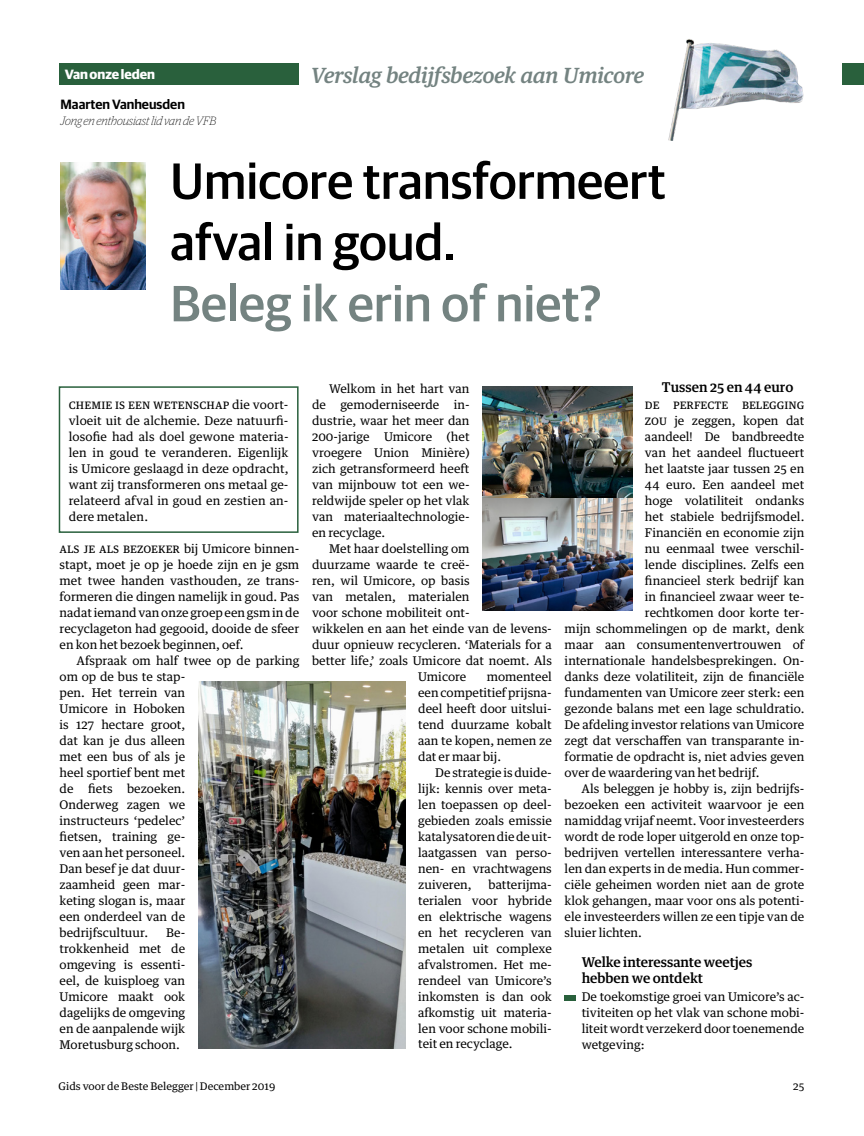
<style>
.page{position:relative;width:864px;height:1136px;background:#fff}
.page>*{position:absolute;margin:0;border:0;box-sizing:border-box;transform-origin:0 0}
.t1{font:500 51px/61.2px "Guardian Sans";color:#000}
.t2{font:500 51px "Guardian Sans";color:#748381}
.t3{font:italic 500 21px "Guardian Text Egyp";color:#748381}
.t4{font:500 13.5px/15.9px "Guardian Text Egyp";color:#000}
.t5{font:600 13.5px "Guardian Sans";color:#000}
.t6{font:700 13.5px "Guardian Sans";color:#fff}
.t7{font:12px/15.9px "Guardian Text Egyp";color:#000;text-align:justify}
.t8{font:italic 100 12px "Guardian Egyp";color:#000}
.t9{font:10.5px "Guardian Text Egyp";color:#000}
</style>
<div class="page">
<div style="left:842px;top:64px;width:21px;height:21px;background:#29603c"></div>
<div style="left:564px;top:995px;width:11px;height:5px;background:#29603c"></div>
<div style="left:60px;top:64px;width:239px;height:21px;background:#29603c"></div>
<img style="left:668px;top:39px;width:136px;height:101px">
<div style="left:59px;top:386px;width:239px;height:147px;border:2px solid #29603c"></div>
<img style="left:482px;top:386px;width:150px;height:224px">
<img style="left:198px;top:681px;width:207px;height:367px">
<img style="left:60px;top:162px;width:85px;height:128px">
<p class="t6" style="left:65px;top:64px;width:92px">Van onze leden</p>
<p class="t5" style="left:60px;top:94px;width:126px">Maarten Vanheusden</p>
<p class="t8" style="left:60px;top:113px;width:157px">Jong en enthousiast lid van de VFB</p>
<h2 class="t3" style="left:310px;top:58px;width:335px">Verslag bedijfsbezoek aan Umicore</h2>
<h1 class="t1" style="left:170px;top:146px;width:497px">Umicore transformeert afval in goud.</h1>
<h1 class="t2" style="left:170px;top:266px;width:432px">Beleg ik erin of niet?</h1>
<p class="t7" style="left:69px;top:396px;width:221px">Chemie is een wetenschap die voort&shy;vloeit uit de alchemie. Deze natuurfi&shy;losofie had als doel gewone materia&shy;len in goud te veranderen. Eigenlijk is Umicore geslaagd in deze opdracht, want zij transformeren ons metaal ge&shy;relateerd afval in goud en zestien an&shy;dere metalen.</p>
<p class="t7" style="left:60px;top:539px;width:241px">Als je als bezoeker bij Umicore binnen&shy;stapt, moet je op je hoede zijn en je gsm met twee handen vasthouden, ze trans&shy;formeren die dingen namelijk in goud. Pas nadat iemand van onze groep een gsm in de recyclageton had gegooid, dooide de sfeer en kon het bezoek beginnen, oef.</p>
<p class="t7" style="left:60px;top:651px;width:241px;text-align:left;text-indent:17px">Afspraak om half twee op de parking om op de bus te stap-<br>pen. Het terrein van<br>Umicore in Hoboken<br>is 127 hectare groot,<br>dat kan je dus alleen<br>met een bus of als je<br>heel sportief bent met<br>de fiets bezoeken.<br>Onderweg zagen we<br>instructeurs ‘pedelec’<br>fietsen, training ge-<br>ven aan het personeel.<br>Dan besef je dat duur-<br>zaamheid geen mar-<br>keting slogan is, maar<br>een onderdeel van de<br>bedrijfscultuur.</p>
<p class="t7" style="left:60px;top:923px;width:127px;text-indent:106px">Be&shy;trokkenheid met de omgeving is essenti&shy;eel, de kuisploeg van Umicore maakt ook dagelijks de omgeving en de aanpalende wijk Moretusburg schoon.</p>
<p class="t7" style="left:312px;top:380px;width:159px;text-indent:17px">Welkom in het hart van de gemoderniseerde in&shy;dustrie, waar het meer dan 200-jarige Umicore (het vroegere Union Minière) zich getransformeerd heeft van mijnbouw tot een we&shy;reldwijde speler op het vlak van materiaaltechnologie&shy;en recyclage.</p>
<p class="t7" style="left:329px;top:539px;width:142px">Met haar doelstelling om</p>
<p class="t7" style="left:312px;top:555px;width:159px">duurzame waarde te creë-</p>
<p class="t7" style="left:312px;top:571px;width:159px">ren, wil Umicore, op basis</p>
<p class="t7" style="left:312px;top:587px;width:159px">van metalen, materialen</p>
<p class="t7" style="left:312px;top:603px;width:159px">voor schone mobiliteit ont-</p>
<p class="t7" style="left:312px;top:619px;width:241px">wikkelen en aan het einde van de levens-</p>
<p class="t7" style="left:312px;top:635px;width:241px">duur opnieuw recycleren. ‘Materials for a</p>
<p class="t7" style="left:312px;top:651px;width:241px">better life,’ zoals Umicore dat noemt. Als</p>
<p class="t7" style="left:418px;top:667px;width:50px">Umicore</p>
<p class="t7" style="left:418px;top:667px;width:135px;text-indent:69px">momenteel een competitief prijsna&shy;deel heeft door uitslui&shy;tend duurzame kobalt aan te kopen, nemen ze dat er maar bij.</p>
<p class="t7" style="left:418px;top:763px;width:135px;text-indent:17px">De strategie is duide&shy;lijk: kennis over meta&shy;len toepassen op deel&shy;gebieden zoals emissie katalysatoren die de uit&shy;laatgassen van perso&shy;nen- en vrachtwagens zuiveren,</p>
<p class="t7" style="left:418px;top:875px;width:135px;text-indent:70px">batterijma&shy;terialen voor hybride en elektrische wagens en het recycleren van metalen uit complexe afvalstromen. Het me&shy;rendeel van Umicore’s inkomsten is dan ook afkomstig uit materia&shy;len voor schone mobili&shy;teit en recyclage.</p>
<p class="t4" style="left:661px;top:377px;width:133px">Tussen 25 en 44 euro</p>
<p class="t7" style="left:644px;top:396px;width:161px">De perfecte belegging</p>
<p class="t7" style="left:644px;top:412px;width:161px">zou je zeggen, kopen dat</p>
<p class="t7" style="left:644px;top:428px;width:161px">aandeel! De bandbreedte</p>
<p class="t7" style="left:644px;top:443px;width:161px">van het aandeel fluctueert</p>
<p class="t7" style="left:644px;top:459px;width:161px">het laatste jaar tussen 25 en</p>
<p class="t7" style="left:644px;top:475px;width:161px">44 euro. Een aandeel met</p>
<p class="t7" style="left:644px;top:491px;width:161px">hoge volatiliteit ondanks</p>
<p class="t7" style="left:644px;top:507px;width:161px">het stabiele bedrijfsmodel.</p>
<p class="t7" style="left:644px;top:523px;width:161px">Financiën en economie zijn</p>
<p class="t7" style="left:644px;top:539px;width:161px">nu eenmaal twee verschil-</p>
<p class="t7" style="left:644px;top:555px;width:161px">lende disciplines. Zelfs een</p>
<p class="t7" style="left:644px;top:571px;width:161px">financieel sterk bedrijf kan</p>
<p class="t7" style="left:644px;top:587px;width:161px">in financieel zwaar weer te-</p>
<p class="t7" style="left:644px;top:603px;width:161px">rechtkomen door korte ter-</p>
<p class="t7" style="left:564px;top:619px;width:241px">mijn schommelingen op de markt, denk</p>
<p class="t7" style="left:564px;top:635px;width:242px">maar aan consumentenvertrouwen of</p>
<p class="t7" style="left:564px;top:651px;width:241px">internationale handelsbesprekingen. On-</p>
<p class="t7" style="left:564px;top:667px;width:241px">danks deze volatiliteit, zijn de financiële</p>
<p class="t7" style="left:564px;top:683px;width:241px">fundamenten van Umicore zeer sterk: een</p>
<p class="t7" style="left:564px;top:699px;width:241px">gezonde balans met een lage schuldratio.</p>
<p class="t7" style="left:564px;top:715px;width:241px">De afdeling investor relations van Umicore</p>
<p class="t7" style="left:564px;top:731px;width:241px">zegt dat verschaffen van transparante in-</p>
<p class="t7" style="left:564px;top:747px;width:241px">formatie de opdracht is, niet advies geven</p>
<p class="t7" style="left:564px;top:763px;width:196px">over de waardering van het bedrijf.</p>
<p class="t7" style="left:581px;top:779px;width:224px">Als beleggen je hobby is, zijn bedrijfs-</p>
<p class="t7" style="left:564px;top:795px;width:241px">bezoeken een activiteit waarvoor je een</p>
<p class="t7" style="left:564px;top:811px;width:241px">namiddag vrijaf neemt. Voor investeerders</p>
<p class="t7" style="left:564px;top:827px;width:241px">wordt de rode loper uitgerold en onze top-</p>
<p class="t7" style="left:564px;top:843px;width:241px">bedrijven vertellen interessantere verha-</p>
<p class="t7" style="left:564px;top:859px;width:241px">len dan experts in de media. Hun commer-</p>
<p class="t7" style="left:564px;top:875px;width:241px">ciële geheimen worden niet aan de grote</p>
<p class="t7" style="left:564px;top:891px;width:241px">klok gehangen, maar voor ons als potenti-</p>
<p class="t7" style="left:564px;top:907px;width:241px">ële investeerders willen ze een tipje van de</p>
<p class="t7" style="left:564px;top:923px;width:79px">sluier lichten.</p>
<p class="t4" style="left:581px;top:953px;width:172px">Welke interessante weetjes hebben we ontdekt</p>
<p class="t7" style="left:581px;top:987px;width:224px">De toekomstige groei van Umicore’s ac&shy;tiviteiten op het vlak van schone mobi&shy;liteit wordt verzekerd door toenemende wetgeving:</p>
<p class="t9" style="left:59px;top:1076px;width:218px">Gids voor de Beste Belegger | December 2019</p>
<p class="t9" style="left:792px;top:1077px;width:13px">25</p>
</div>
